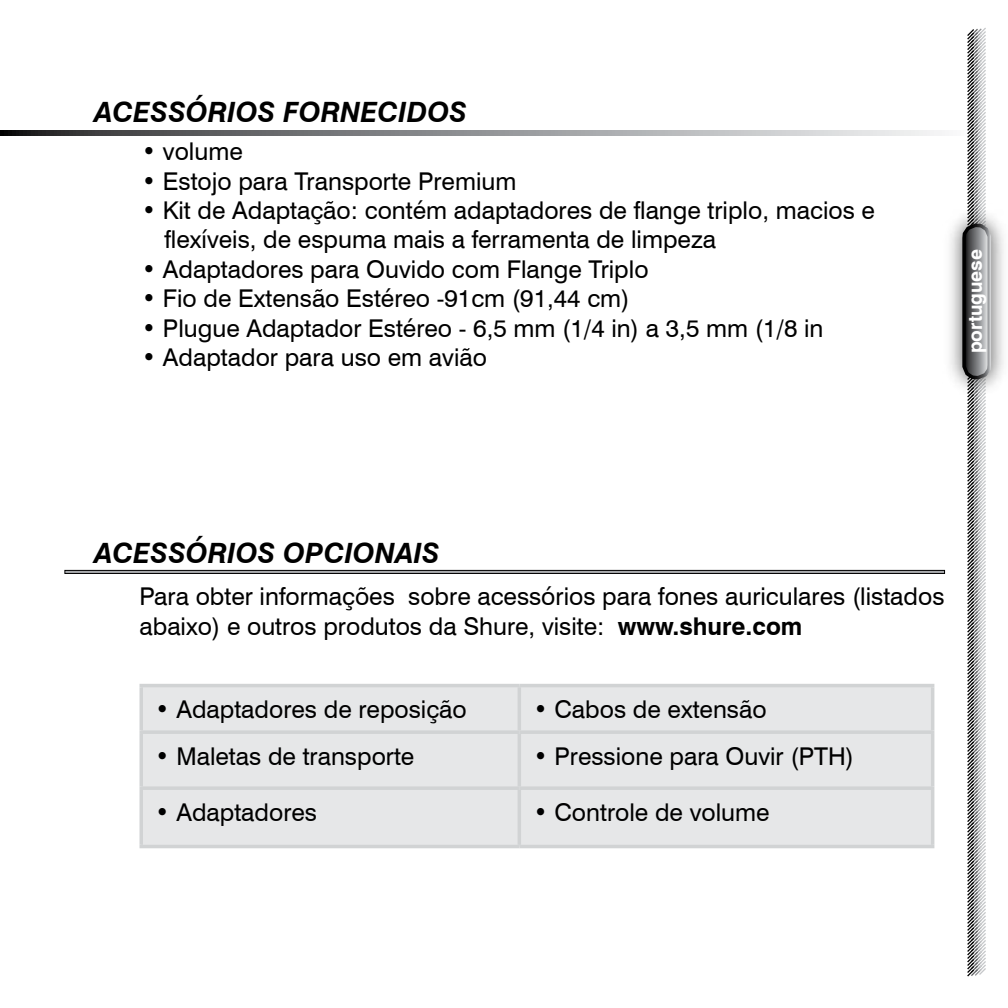
<style>
.page{position:relative;width:1008px;height:1008px;background:#fff}
.page>*{position:absolute;margin:0;border:0;box-sizing:border-box;transform-origin:0 0}
.t1{font:italic 700 28px "Swiss 721 BT";color:#000}
.t2{font:24.5px/29.4px "Swiss 721 BT";color:#000}
.t3{font:700 19.25px "Swiss 721 BT";color:#fff}
.s1{font-weight:700}
</style>
<div class="page">
<svg style="left:0;top:131px;width:942px;height:5px;background:#8e8f91"></svg>
<svg style="left:967px;top:28px;width:19px;height:949px"></svg>
<div style="left:943px;top:203px;width:65px;height:196px;background:#000;opacity:.65"></div>
<svg style="left:964px;top:225px;width:25px;height:153px;background:#7a7c7e"></svg>
<div style="left:962px;top:224px;width:29px;height:155px;border:4px solid #fff;border-radius:13px"></div>
<div style="left:64px;top:570px;width:881px;height:4px;border:1px solid #000"></div>
<div style="left:143px;top:687px;width:788px;height:158px;background:#e6e7e8"></div>
<hr style="left:139px;top:684px;width:380px;height:3px;background:#d1d3d4">
<svg style="left:139px;top:687px;width:4px;height:43px"></svg>
<hr style="left:519px;top:684px;width:415px;height:3px;background:#d1d3d4">
<hr style="left:518px;top:687px;width:3px;height:43px;background:#d1d3d4">
<hr style="left:931px;top:687px;width:3px;height:43px;background:#d1d3d4">
<hr style="left:139px;top:730px;width:380px;height:4px;background:#d1d3d4">
<svg style="left:139px;top:734px;width:4px;height:52px"></svg>
<hr style="left:519px;top:730px;width:415px;height:4px;background:#d1d3d4">
<hr style="left:518px;top:734px;width:3px;height:52px;background:#d1d3d4">
<hr style="left:931px;top:734px;width:3px;height:52px;background:#d1d3d4">
<hr style="left:139px;top:786px;width:380px;height:4px;background:#d1d3d4">
<svg style="left:139px;top:790px;width:4px;height:55px"></svg>
<hr style="left:519px;top:786px;width:415px;height:4px;background:#d1d3d4">
<hr style="left:518px;top:790px;width:3px;height:55px;background:#d1d3d4">
<hr style="left:931px;top:790px;width:3px;height:55px;background:#d1d3d4">
<hr style="left:139px;top:845px;width:380px;height:3px;background:#d1d3d4">
<hr style="left:519px;top:845px;width:415px;height:3px;background:#d1d3d4">
<p class="t1" style="left:94px;top:95px;width:374px">ACESSÓRIOS FORNECIDOS</p>
<p class="t2" style="left:142px;top:137px;width:103px">• volume</p>
<p class="t2" style="left:142px;top:166px;width:376px">• Estojo para Transporte Premium</p>
<p class="t2" style="left:165px;top:195px;width:712px;text-indent:-23px">• Kit de Adaptação: contém adaptadores de flange triplo, macios e flexíveis, de espuma mais a ferramenta de limpeza</p>
<p class="t2" style="left:142px;top:254px;width:508px">• Adaptadores para Ouvido com Flange Triplo</p>
<p class="t2" style="left:142px;top:284px;width:489px">• Fio de Extensão Estéreo -91cm (91,44 cm)</p>
<p class="t2" style="left:142px;top:313px;width:683px">• Plugue Adaptador Estéreo - 6,5 mm (1/4 in) a 3,5 mm (1/8 in</p>
<p class="t2" style="left:142px;top:342px;width:347px">• Adaptador para uso em avião</p>
<p class="t3" style="left:963px;top:353px;width:106px;rotate:-90deg">portuguese</p>
<p class="t1" style="left:94px;top:536px;width:347px">ACESSÓRIOS OPCIONAIS</p>
<p class="t2" style="left:139px;top:582px;width:806px">Para obter informações sobre acessórios para fones auriculares (listados abaixo) e outros produtos da Shure, visite: <span class="s1">www.shure.com</span></p>
<p class="t2" style="left:155px;top:695px;width:313px">• Adaptadores de reposição</p>
<p class="t2" style="left:533px;top:695px;width:235px">• Cabos de extensão</p>
<p class="t2" style="left:155px;top:741px;width:261px">• Maletas de transporte</p>
<p class="t2" style="left:533px;top:741px;width:322px">• Pressione para Ouvir (PTH)</p>
<p class="t2" style="left:155px;top:797px;width:163px">• Adaptadores</p>
<p class="t2" style="left:533px;top:797px;width:238px">• Controle de volume</p>
</div>
